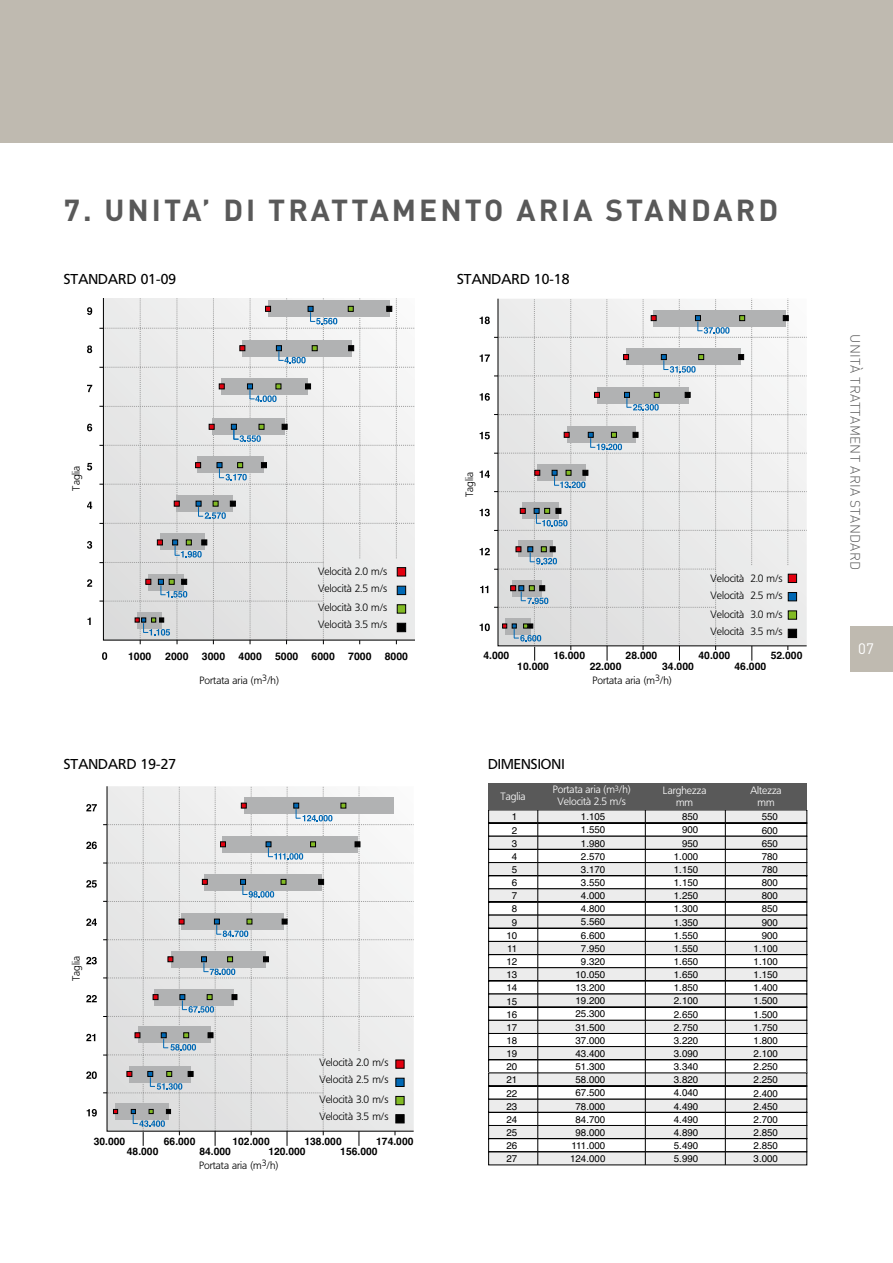
<style>
.page{position:relative;width:893px;height:1263px;background:#fff}
.page>*{position:absolute;margin:0;border:0;box-sizing:border-box;transform-origin:0 0}
.t1{font:700 30px "DIN";letter-spacing:.1em;color:#595959}
.t2{font:15px "DIN";color:#fff}
.t3{font:14.25px "Frutiger BSK55 Roman";color:#000}
.t4{font:300 13.5px "DIN";letter-spacing:.025em;color:#595959}
.t5{font:300 10.5px "Frutiger BSK45";color:#000}
.t6{font:300 10.5px/12px "Frutiger BSK45";color:#fff;text-align:center}
.t7{font:700 10.5px "Helvetica";color:#000}
.t8{font:700 10.35px/10.4px "Helvetica";color:#000}
.t9{font:9.75px/13.2px "Helvetica";color:#000;text-align:right}
.t10{font:700 9.75px/10.6px "Helvetica";color:#fff;text-align:center}
</style>
<div class="page">
<svg style="left:102px;top:652px;width:5px;height:8px"></svg>
<svg style="left:87px;top:617px;width:4px;height:8px"></svg>
<svg style="left:87px;top:579px;width:5px;height:8px"></svg>
<svg style="left:87px;top:541px;width:5px;height:8px"></svg>
<svg style="left:87px;top:502px;width:5px;height:7px"></svg>
<svg style="left:87px;top:463px;width:5px;height:7px"></svg>
<svg style="left:87px;top:424px;width:5px;height:7px"></svg>
<svg style="left:87px;top:385px;width:5px;height:7px"></svg>
<svg style="left:87px;top:345px;width:5px;height:8px"></svg>
<svg style="left:87px;top:307px;width:5px;height:8px"></svg>
<svg style="left:99px;top:298px;width:316px;height:346px"></svg>
<div style="left:489px;top:1152px;width:318px;height:13px;background:#ececec"></div>
<svg style="left:488px;top:810px;width:319px;height:342px"></svg>
<hr style="left:537px;top:810px;width:1px;height:355px;background:#000">
<hr style="left:645px;top:810px;width:1px;height:355px;background:#000">
<hr style="left:725px;top:810px;width:1px;height:355px;background:#000">
<div style="left:488px;top:783px;width:319px;height:27px;background:#595959"></div>
<svg style="left:87px;top:1109px;width:10px;height:7px"></svg>
<svg style="left:86px;top:1071px;width:11px;height:8px"></svg>
<svg style="left:86px;top:1034px;width:9px;height:7px"></svg>
<svg style="left:86px;top:995px;width:11px;height:7px"></svg>
<svg style="left:86px;top:957px;width:11px;height:7px"></svg>
<svg style="left:86px;top:918px;width:11px;height:8px"></svg>
<svg style="left:86px;top:880px;width:11px;height:8px"></svg>
<svg style="left:86px;top:841px;width:11px;height:8px"></svg>
<svg style="left:86px;top:804px;width:11px;height:7px"></svg>
<svg style="left:103px;top:786px;width:311px;height:360px"></svg>
<svg style="left:480px;top:299px;width:327px;height:362px"></svg>
<div style="left:850px;top:626px;width:43px;height:45px;background:#bfbab0"></div>
<div style="left:0;top:0;width:893px;height:143px;background:#bfbab0"></div>
<h1 class="t1" style="left:64px;top:190px;width:61px">7. UNITA</h1>
<h1 class="t1" style="left:202px;top:190px;width:573px">’ DI TRATTAMENTO ARIA STANDARD</h1>
<h3 class="t3" style="left:64px;top:270px;width:114px">STANDARD 01-09</h3>
<h3 class="t3" style="left:457px;top:271px;width:114px">STANDARD 10-18</h3>
<p class="t5" style="left:70px;top:491px;width:26px;rotate:-90deg">Taglia</p>
<p class="t5" style="left:318px;top:565px;width:71px">Velocità 2.0 m/s</p>
<p class="t5" style="left:318px;top:601px;width:71px">Velocità 3.0 m/s</p>
<p class="t5" style="left:318px;top:582px;width:71px">Velocità 2.5 m/s</p>
<p class="t5" style="left:318px;top:618px;width:71px">Velocità 3.5 m/s</p>
<p class="t7" style="left:128px;top:646px;width:25px">1000</p>
<p class="t7" style="left:165px;top:646px;width:25px">2000</p>
<p class="t7" style="left:202px;top:646px;width:25px">3000</p>
<p class="t7" style="left:239px;top:646px;width:25px">4000</p>
<p class="t7" style="left:275px;top:646px;width:25px">5000</p>
<p class="t7" style="left:312px;top:646px;width:25px">6000</p>
<p class="t7" style="left:348px;top:646px;width:25px">7000</p>
<p class="t7" style="left:385px;top:646px;width:25px">8000</p>
<p class="t5" style="left:199px;top:674px;width:81px">Portata aria (m<sup>3</sup>/h)</p>
<h3 class="t3" style="left:64px;top:755px;width:114px">STANDARD 19-27</h3>
<p class="t5" style="left:70px;top:981px;width:26px;rotate:-90deg">Taglia</p>
<p class="t5" style="left:319px;top:1056px;width:71px">Velocità 2.0 m/s</p>
<p class="t5" style="left:319px;top:1093px;width:71px">Velocità 3.0 m/s</p>
<p class="t5" style="left:319px;top:1074px;width:71px">Velocità 2.5 m/s</p>
<p class="t5" style="left:319px;top:1110px;width:71px">Velocità 3.5 m/s</p>
<p class="t8" style="left:94px;top:1135px;width:33px">30.000</p>
<p class="t8" style="left:164px;top:1135px;width:33px">66.000</p>
<p class="t8" style="left:199px;top:1145px;width:33px">84.000</p>
<p class="t8" style="left:268px;top:1135px;width:39px;text-indent:-36px">102.000<br>120.000</p>
<p class="t8" style="left:340px;top:1135px;width:39px;text-indent:-36px">138.000<br>156.000</p>
<p class="t8" style="left:376px;top:1135px;width:39px">174.000</p>
<p class="t8" style="left:127px;top:1145px;width:33px">48.000</p>
<p class="t5" style="left:199px;top:1159px;width:81px">Portata aria (m<sup>3</sup>/h)</p>
<p class="t5" style="left:464px;top:497px;width:26px;rotate:-90deg">Taglia</p>
<p class="t8" style="left:483px;top:650px;width:27px">4.000</p>
<p class="t8" style="left:553px;top:650px;width:33px">16.000</p>
<p class="t8" style="left:626px;top:650px;width:33px">28.000</p>
<p class="t5" style="left:710px;top:572px;width:74px">Velocità 2.0 m/s</p>
<p class="t5" style="left:710px;top:608px;width:74px">Velocità 3.0 m/s</p>
<p class="t5" style="left:710px;top:589px;width:74px">Velocità 2.5 m/s</p>
<p class="t5" style="left:710px;top:626px;width:74px">Velocità 3.5 m/s</p>
<p class="t8" style="left:698px;top:650px;width:33px">40.000</p>
<p class="t8" style="left:771px;top:650px;width:33px">52.000</p>
<p class="t8" style="left:517px;top:660px;width:33px">10.000</p>
<p class="t8" style="left:590px;top:660px;width:33px">22.000</p>
<p class="t8" style="left:662px;top:660px;width:33px">34.000</p>
<p class="t5" style="left:592px;top:675px;width:81px">Portata aria (m<sup>3</sup>/h)</p>
<h3 class="t3" style="left:488px;top:755px;width:76px">DIMENSIONI</h3>
<p class="t8" style="left:734px;top:660px;width:33px">46.000</p>
<p class="t6" style="left:501px;top:790px;width:26px">Taglia</p>
<p class="t6" style="left:553px;top:784px;width:80px">Portata aria (m<sup>3</sup>/h)<br>Velocità 2.5 m/s</p>
<p class="t6" style="left:663px;top:784px;width:45px">Larghezza mm</p>
<p class="t6" style="left:750px;top:784px;width:33px">Altezza mm</p>
<p class="t10" style="left:502px;top:786px;width:29px">Taglia</p>
<p class="t10" style="left:558px;top:786px;width:85px;text-align:left">Portata aria (m<sup>3</sup>/h)<br>Velocità 2.5 m/s</p>
<p class="t10" style="left:657px;top:786px;width:52px">Lunghezza mm</p>
<p class="t10" style="left:751px;top:786px;width:35px">Altezza mm</p>
<p class="t9" style="left:570px;top:810px;width:37px">1.105<br>1.550<br>1.980<br>2.570<br>3.170<br>3.550<br>4.000<br>4.800<br>5.560<br>6.600<br>7.950<br>9.320<br>10.050<br>13.200<br>19.200<br>25.300<br>31.500<br>37.000<br>43.400<br>51.300<br>58.000<br>67.500<br>78.000<br>84.700<br>98.000<br>111.000<br>124.000</p>
<p class="t9" style="left:674px;top:810px;width:26px">850<br>900<br>950<br>1.000<br>1.150<br>1.150<br>1.250<br>1.300<br>1.350<br>1.550<br>1.550<br>1.650<br>1.650<br>1.850<br>2.100<br>2.650<br>2.750<br>3.220<br>3.090<br>3.340<br>3.820<br>4.040<br>4.490<br>4.490<br>4.890<br>5.490<br>5.990</p>
<p class="t9" style="left:754px;top:810px;width:26px">550<br>600<br>650<br>780<br>780<br>800<br>800<br>850<br>900<br>900<br>1.100<br>1.100<br>1.150<br>1.400<br>1.500<br>1.500<br>1.750<br>1.800<br>2.100<br>2.250<br>2.250<br>2.400<br>2.450<br>2.700<br>2.850<br>2.850<br>3.000</p>
<p class="t9" style="left:506px;top:810px;width:12px;text-align:center">1<br>2<br>3<br>4<br>5<br>6<br>7<br>8<br>9<br>10<br>11<br>12<br>13<br>14<br>15<br>16<br>17<br>18<br>19<br>20<br>21<br>22<br>23<br>24<br>25<br>26<br>27</p>
<h3 class="t4" style="left:864px;top:334px;width:235px;rotate:90deg">unitÀ trattament aria standard</h3>
<h2 class="t2" style="left:858px;top:640px;width:17px">07</h2>
</div>
